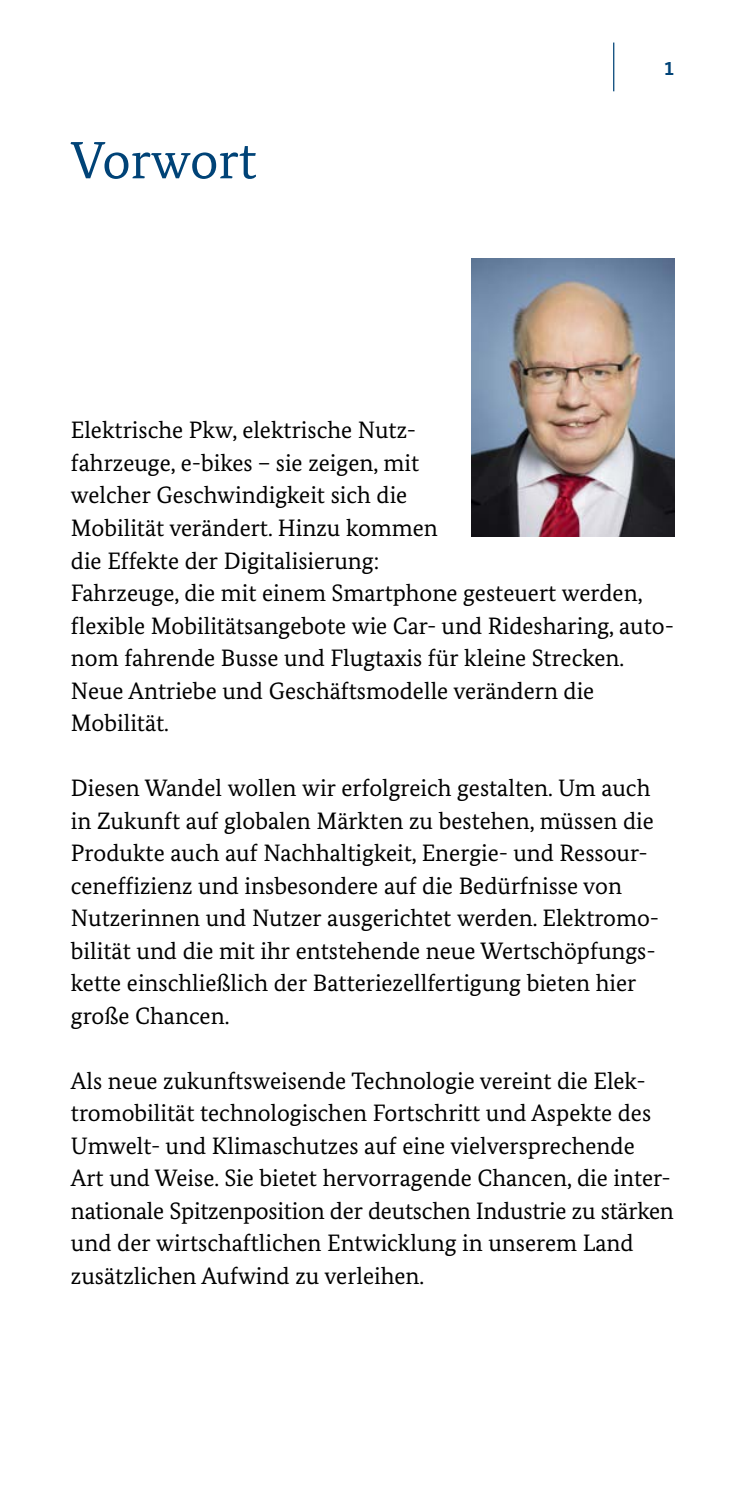
<style>
.page{position:relative;width:745px;height:1489px;background:#fff}
.page>*{position:absolute;margin:0;border:0;box-sizing:border-box;transform-origin:0 0}
.t1{font:52.5px "Bundes Serif";color:#004377}
.t2{font:23.75px/32.5px "Bundes Serif";color:#000}
.t3{font:700 20px "Bundes Sans";color:#004377}
</style>
<div class="page">
<hr style="left:612px;top:43px;width:2px;height:48px;background:#004377">
<img style="left:471px;top:258px;width:202px;height:278px">
<h2 class="t1" style="left:71px;top:128px;width:187px">Vorwort</h2>
<p class="t3" style="left:663px;top:56px;width:11px">1</p>
<p class="t2" style="left:71px;top:414px;width:604px">Elektrische Pkw, elektrische Nutz-<br>fahrzeuge, e-bikes – sie zeigen, mit<br>welcher Geschwindigkeit sich die<br>Mobilität verändert. Hinzu kommen<br>die Effekte der Digitalisierung:<br>Fahrzeuge, die mit einem Smartphone gesteuert werden, flexible Mobilitätsangebote wie Car- und Ridesharing, auto&shy;nom fahrende Busse und Flugtaxis für kleine Strecken.<br>Neue Antriebe und Geschäftsmodelle verändern die Mobilität.</p>
<p class="t2" style="left:71px;top:771px;width:589px">Diesen Wandel wollen wir erfolgreich gestalten. Um auch in Zukunft auf globalen Märkten zu bestehen, müssen die Produkte auch auf Nachhaltigkeit, Energie- und Ressour&shy;ceneffizienz und insbesondere auf die Bedürfnisse von Nutzerinnen und Nutzer ausgerichtet werden. Elektromo&shy;bilität und die mit ihr entstehende neue Wertschöpfungs&shy;kette einschließlich der Batteriezellfertigung bieten hier große Chancen.</p>
<p class="t2" style="left:71px;top:1064px;width:604px">Als neue zukunftsweisende Technologie vereint die Elek&shy;tromobilität technologischen Fortschritt und Aspekte des Umwelt- und Klimaschutzes auf eine vielversprechende<br>Art und Weise. Sie bietet hervorragende Chancen, die inter&shy;nationale Spitzenposition der deutschen Industrie zu stärken und der wirtschaftlichen Entwicklung in unserem Land zusätzlichen Aufwind zu verleihen.</p>
</div>
